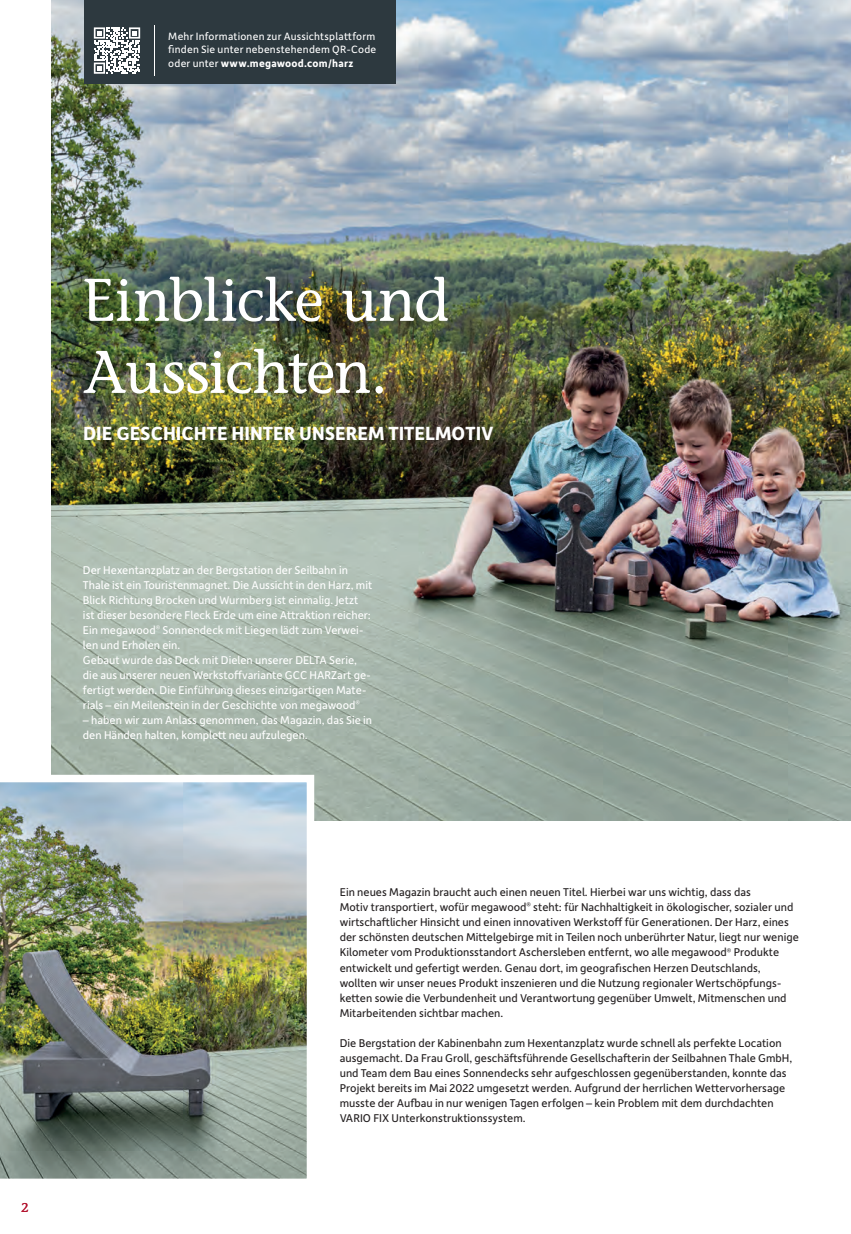
<style>
.page{position:relative;width:851px;height:1234px;background:#fff}
.page>*{position:absolute;margin:0;border:0;box-sizing:border-box;transform-origin:0 0}
.t1{font:60px/72px "Stone Informal";letter-spacing:-.025em;color:#fff}
.t2{font:700 20.25px "Depot New";color:#fff}
.t3{font:12.75px "Stone Informal";color:#b41530}
.t4{font:12px/15px "Depot New";color:#231f20}
.t5{font:12px/15px "Depot New";color:#fff}
.t6{font:11.25px/13.5px "Depot New";letter-spacing:.02em;color:#fff;text-align:justify}
.s1{font-weight:700}
</style>
<div class="page">
<img style="left:51px;top:0;width:799px;height:820px">
<img style="left:0;top:770px;width:318px;height:409px">
<div style="left:85px;top:0;width:310px;height:83px;background:#2d393f"></div>
<hr style="left:154px;top:25px;width:1px;height:51px;background:#fff">
<svg style="left:94px;top:27px;width:46px;height:47px"></svg>
<p class="t6" style="left:168px;top:29px;width:209px">Mehr Informationen zur Aussichtsplattform finden Sie unter nebenstehendem QR-Code oder unter <span class="s1">www.megawood.com/harz</span></p>
<h1 class="t1" style="left:83px;top:263px;width:367px">Einblicke und<br>Aussichten.</h1>
<h2 class="t2" style="left:83px;top:420px;width:412px">DIE GESCHICHTE HINTER UNSEREM TITELMOTIV</h2>
<p class="t5" style="left:83px;top:561px;width:291px">Der Hexentanzplatz an der Bergstation der Seilbahn in Thale ist ein Touristenmagnet. Die Aussicht in den Harz, mit Blick Richtung Brocken und Wurmberg ist einmalig. Jetzt ist dieser besondere Fleck Erde um eine Attraktion reicher:<br>Ein megawood<sup>®</sup> Sonnendeck mit Liegen lädt zum Verwei&shy;len und Erholen ein.<br>Gebaut wurde das Deck mit Dielen unserer DELTA Serie, die aus unserer neuen Werkstoffvariante GCC HARZart ge&shy;fertigt werden. Die Einführung dieses einzigartigen Mate&shy;rials – ein Meilenstein in der Geschichte von megawood<sup>®</sup></p>
<p class="t5" style="left:83px;top:711px;width:291px">– haben wir zum Anlass genommen, das Magazin, das Sie in den Händen halten, komplett neu aufzulegen.</p>
<p class="t3" style="left:21px;top:1199px;width:9px">2</p>
<p class="t4" style="left:340px;top:884px;width:460px">Ein neues Magazin braucht auch einen neuen Titel. Hierbei war uns wichtig, dass das<br>Motiv transportiert, wofür megawood<sup>®</sup> steht: für Nachhaltigkeit in ökologischer, sozialer und wirtschaftlicher Hinsicht und einen innovativen Werkstoff für Generationen. Der Harz, eines der schönsten deutschen Mittelgebirge mit in Teilen noch unberührter Natur, liegt nur wenige Kilometer vom Produktionsstandort Aschersleben entfernt, wo alle megawood<sup>®</sup> Produkte entwickelt und gefertigt werden. Genau dort, im geografischen Herzen Deutschlands, wollten wir unser neues Produkt inszenieren und die Nutzung regionaler Wertschöpfungs&shy;ketten sowie die Verbundenheit und Verantwortung gegenüber Umwelt, Mitmenschen und Mitarbeitenden sichtbar machen.</p>
<p class="t4" style="left:340px;top:1034px;width:454px">Die Bergstation der Kabinenbahn zum Hexentanzplatz wurde schnell als perfekte Location ausgemacht. Da Frau Groll, geschäftsführende Gesellschafterin der Seilbahnen Thale GmbH, und Team dem Bau eines Sonnendecks sehr aufgeschlossen gegenüberstanden, konnte das Projekt bereits im Mai 2022 umgesetzt werden. Aufgrund der herrlichen Wettervorhersage musste der Aufbau in nur wenigen Tagen erfolgen – kein Problem mit dem durchdachten VARIO FIX Unterkonstruktionssystem.</p>
</div>
